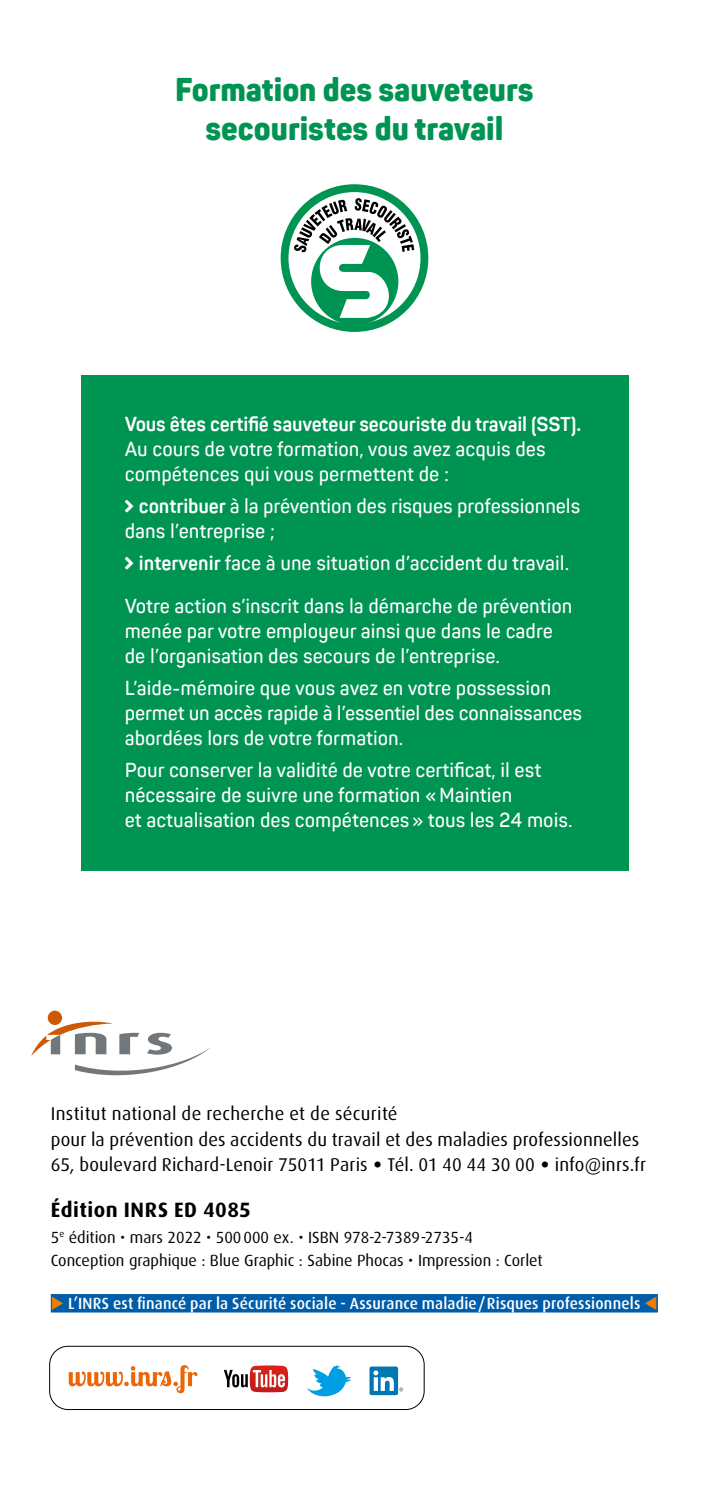
<style>
.page{position:relative;width:709px;height:1489px;background:#fff}
.page>*{position:absolute;margin:0;border:0;box-sizing:border-box;transform-origin:0 0}
.t1{font:900 32.5px/39px "Panton Narrow";color:#009453;text-align:center}
.t2{font:700 20.75px "Dax OT";letter-spacing:.025em;color:#000}
.t3{font:600 20px/25px "Panton Narrow";color:#fff}
.t4{font:700 20px "Panton Narrow";letter-spacing:-.01em;color:#fff}
.t5{font:18.5px/25.5px "Dax OT";letter-spacing:.01em;color:#000}
.t6{font:16.25px/23px "Dax OT";color:#000}
.t7{font:500 16.25px "Dax OT";letter-spacing:.01em;color:#fff;scale:.95 1}
.s1{font-family:"Makisupa";font-weight:400}
.s2{font-weight:700}
.s3{font-size:32.25px}
.s4{color:#ef7d00}
</style>
<div class="page">
<div style="left:311px;top:238px;width:87px;height:87px;background:#009453;border-radius:50%"></div>
<svg style="left:294px;top:198px;width:120px;height:120px"></svg>
<div style="left:281px;top:184px;width:147px;height:148px;border:8px solid #009453;border-radius:50%"></div>
<div style="left:81px;top:376px;width:547px;height:495px;background:#009453"></div>
<div style="left:49px;top:1345px;width:375px;height:64px;border:1px solid #000;border-radius:18px"></div>
<img style="left:250px;top:1365px;width:38px;height:27px">
<svg style="left:224px;top:1369px;width:61px;height:18px"></svg>
<svg style="left:306px;top:1365px;width:45px;height:32px"></svg>
<div style="left:369px;top:1366px;width:29px;height:28px;background:#0076b3;border-radius:2px"></div>
<svg style="left:373px;top:1370px;width:30px;height:21px"></svg>
<svg style="left:69px;top:1365px;width:128px;height:27px"></svg>
<div style="left:51px;top:1293px;width:607px;height:19px;background:#005da9"></div>
<div style="left:48px;top:1010px;width:14px;height:14px;background:#cc5a05;border-radius:50%"></div>
<svg style="left:31px;top:1019px;width:180px;height:57px"></svg>
<h1 class="t1" style="left:175px;top:70px;width:360px">Formation des sauveteurs secouristes du travail</h1>
<p class="t4" style="left:125px;top:411px;width:458px">Vous êtes certifié sauveteur secouriste du travail (SST).</p>
<p class="t3" style="left:125px;top:436px;width:422px">Au cours de votre formation, vous avez acquis des compétences qui vous permettent de :</p>
<p class="t3" style="left:125px;top:493px;width:457px"><span class="s1">&gt;</span> <span class="s2">contribuer</span> à la prévention des risques professionnels dans l’entreprise ;</p>
<p class="t3" style="left:125px;top:541px;width:449px;line-height:42.8px"><span class="s1">&gt;</span> <span class="s2">intervenir</span> face à une situation d’accident du travail.<br>Votre action s’inscrit dans la démarche de prévention</p>
<p class="t3" style="left:125px;top:618px;width:429px">menée par votre employeur ainsi que dans le cadre de l’organisation des secours de l’entreprise.</p>
<p class="t3" style="left:125px;top:675px;width:459px">L’aide-mémoire que vous avez en votre possession permet un accès rapide à l’essentiel des connaissances abordées lors de votre formation.</p>
<p class="t3" style="left:125px;top:757px;width:449px">Pour conserver la validité de votre certificat, il est nécessaire de suivre une formation «Maintien<br>et actualisation des compétences» tous les 24 mois.</p>
<p class="t5" style="left:51px;top:1100px;width:596px">Institut national de recherche et de sécurité<br>pour la prévention des accidents du travail et des maladies professionnelles<br>65, boulevard Richard-Lenoir 75011 Paris <span class="s3">•</span> Tél. 01 40 44 30 00 <span class="s3">•</span> info@inrs.fr</p>
<p class="t2" style="left:51px;top:1196px;width:202px">Édition INRS ED 4085</p>
<p class="t6" style="left:51px;top:1224px;width:493px">5<sup>e</sup> édition • mars 2022 • 500000 ex. • ISBN 978-2-7389-2735-4<br>Conception graphique : Blue Graphic : Sabine Phocas • Impression : Corlet</p>
<p class="t7" style="left:51px;top:1292px;width:640px"><span class="s4">◆</span> L’INRS est financé par la Sécurité sociale - Assurance maladie/Risques professionnels <span class="s4">▼</span></p>
</div>
